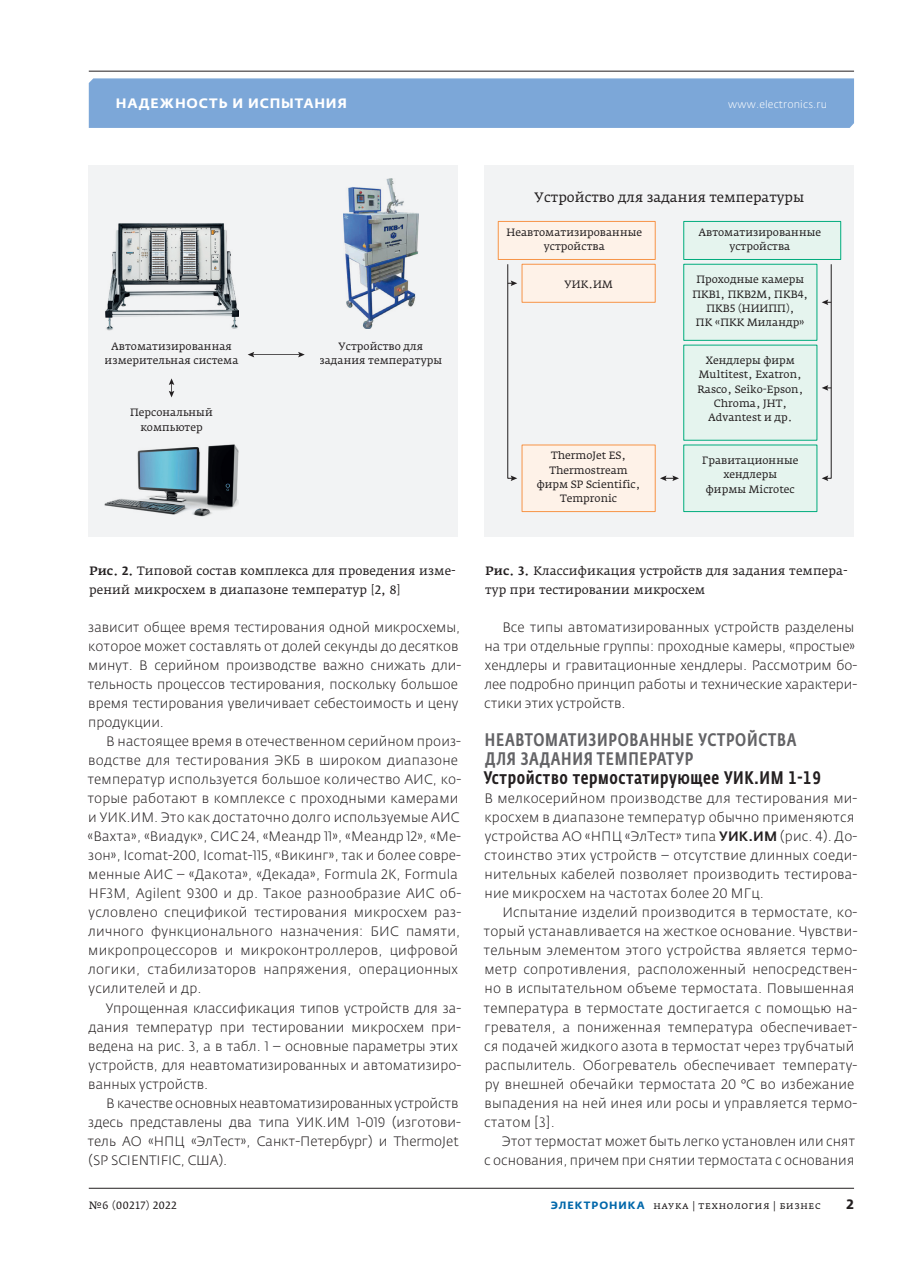
<style>
.page{position:relative;width:923px;height:1276px;background:#fff}
.page>*{position:absolute;margin:0;border:0;box-sizing:border-box;transform-origin:0 0}
.t1{font:500 18px/19px "Fedra Sans Cond Pro";letter-spacing:.045em;color:#636366}
.t2{font:500 18px "Fedra Sans Cond Pro";letter-spacing:.035em;color:#231f20}
.t3{font:300 13.5px/19px "Fedra Sans Pro";letter-spacing:.015em;color:#231f20}
.t4{font:13.5px "Fedra Serif A Pro";color:#231f20}
.t5{font:700 13.5px "Fedra Sans Alt Pro";letter-spacing:.065em;color:#fff}
.t6{font:700 13.5px "Fedra Sans Pro";color:#231f20}
.t7{font:12px/19px "Fedra Serif A Pro";letter-spacing:.005em;color:#231f20}
.t8{font:10.5px/14.2px "Fedra Serif A Pro";color:#231f20;text-align:center}
.t9{font:10.5px "Fedra Serif A Pro";letter-spacing:.03em;color:#231f20}
.t10{font:300 10.5px "Fedra Sans Pro";letter-spacing:.015em;color:#fff}
.t11{font:10.5px "Fedra Serif A Pro";letter-spacing:.035em;color:#231f20}
.s1{font-weight:500}
.s2{font-family:"Fedra Sans Alt Pro";font-weight:700;color:#0067aa}
</style>
<div class="page">
<div style="left:89px;top:78px;width:765px;height:50px;background:#7ca7d8"></div>
<hr style="left:89px;top:71px;width:765px;height:1px;background:#231f20">
<hr style="left:89px;top:1188px;width:765px;height:1px;background:#231f20">
<div style="left:89px;top:166px;width:369px;height:371px;background:#f2f3f4"></div>
<img style="left:105px;top:223px;width:133px;height:108px">
<img style="left:343px;top:179px;width:75px;height:149px">
<svg style="left:248px;top:352px;width:57px;height:5px"></svg>
<svg style="left:169px;top:378px;width:5px;height:19px"></svg>
<img style="left:105px;top:444px;width:133px;height:73px">
<div style="left:485px;top:166px;width:369px;height:371px;background:#f2f3f4"></div>
<div style="left:498px;top:221px;width:157px;height:39px;background:#fef2e8;border:1px solid #f79447"></div>
<div style="left:683px;top:221px;width:158px;height:39px;background:#e5f4ee;border:1px solid #00ac7c"></div>
<div style="left:522px;top:264px;width:133px;height:38px;background:#fef2e8;border:1px solid #f79447"></div>
<div style="left:522px;top:445px;width:133px;height:67px;background:#fef2e8;border:1px solid #f79447"></div>
<div style="left:683px;top:264px;width:134px;height:76px;background:#e5f4ee;border:1px solid #00ac7c"></div>
<div style="left:683px;top:345px;width:134px;height:95px;background:#e5f4ee"></div>
<div style="left:683px;top:445px;width:134px;height:67px;background:#e5f4ee;border:1px solid #00ac7c"></div>
<svg style="left:660px;top:475px;width:19px;height:6px"></svg>
<svg style="left:507px;top:264px;width:10px;height:217px"></svg>
<svg style="left:822px;top:264px;width:10px;height:217px"></svg>
<p class="t5" style="left:116px;top:95px;width:233px">НАДЕЖНОСТЬ И ИСПЫТАНИЯ</p>
<p class="t10" style="left:728px;top:98px;width:100px">www.electronics.ru</p>
<p class="t8" style="left:105px;top:340px;width:135px">Автоматизированная измерительная система</p>
<p class="t8" style="left:130px;top:407px;width:84px">Персональный компьютер</p>
<p class="t8" style="left:319px;top:340px;width:124px">Устройство для задания температуры</p>
<p class="t4" style="left:534px;top:191px;width:271px">Устройство для задания температуры</p>
<p class="t8" style="left:506px;top:225px;width:137px">Неавтоматизированные устройства</p>
<p class="t8" style="left:564px;top:278px;width:50px">УИК.ИМ</p>
<p class="t8" style="left:698px;top:225px;width:124px">Автоматизированные устройства</p>
<p class="t8" style="left:692px;top:273px;width:117px">Проходные камеры<br>ПКВ1, ПКВ2М, ПКВ4,<br>ПКВ5 (НИИПП),<br>ПК «ПКК Миландр»</p>
<p class="t8" style="left:697px;top:354px;width:107px">Хендлеры фирм<br>Multitest, Exatron,<br>Rasco, Seiko-Epson,<br>Chroma, JHT,<br>Advantest и др.</p>
<p class="t8" style="left:537px;top:449px;width:105px">ThermoJet ES,<br>Thermostream фирм SP Scientific,<br>Tempronic</p>
<p class="t8" style="left:702px;top:454px;width:98px">Гравитационные хендлеры фирмы Microtec</p>
<p class="t7" style="left:89px;top:561px;width:368px"><span class="s1">Рис. 2.</span> Типовой состав комплекса для проведения изме‑ рений микросхем в диапазоне температур [2, 8]</p>
<p class="t3" style="left:87px;top:618px;width:375px">зависит общее время тестирования одной микросхемы, которое может составлять от долей секунды до десятков минут. В серийном производстве важно снижать дли&shy;тельность процессов тестирования, поскольку большое время тестирования увеличивает себестоимость и цену продукции.</p>
<p class="t3" style="left:87px;top:732px;width:375px;text-indent:19px">В настоящее время в отечественном серийном произ&shy;водстве для тестирования ЭКБ в широком диапазоне температур используется большое количество АИС, ко&shy;торые работают в комплексе с проходными камерами и УИК.ИМ. Это как достаточно долго используемые АИС «Вахта», «Виадук», СИС 24, «Меандр 11», «Меандр 12», «Ме&shy;зон», Icomat-200, Icomat-115, «Викинг», так и более совре&shy;менные АИС – «Дакота», «Декада», Formula 2К, Formula HF3М, Agilent 9300 и др. Такое разнообразие АИС об&shy;условлено спецификой тестирования микросхем раз&shy;личного функционального назначения: БИС памяти, микропроцессоров и микроконтроллеров, цифровой логики, стабилизаторов напряжения, операционных усилителей и др.</p>
<p class="t3" style="left:88px;top:998px;width:374px;text-indent:18px">Упрощенная классификация типов устройств для за&shy;дания температур при тестировании микросхем при&shy;ведена на рис. 3, а в табл. 1 – основные параметры этих устройств, для неавтоматизированных и автоматизиро&shy;ванных устройств.</p>
<p class="t3" style="left:87px;top:1093px;width:375px;text-indent:19px">В качестве основных неавтоматизированных устройств здесь представлены два типа УИК.ИМ 1-019 (изготови&shy;тель АО «НПЦ «ЭлТест», Санкт- Петербург) и ThermoJet (SP SCIENTIFIC, США).</p>
<p class="t7" style="left:485px;top:561px;width:364px"><span class="s1">Рис. 3.</span> Классификация устройств для задания темпера‑ тур при тестировании микросхем</p>
<p class="t3" style="left:484px;top:618px;width:375px;text-indent:18px">Все типы автоматизированных устройств разделены на три отдельные группы: проходные камеры, «простые» хендлеры и гравитационные хендлеры. Рассмотрим бо&shy;лее подробно принцип работы и технические характери&shy;стики этих устройств.</p>
<h1 class="t1" style="left:485px;top:730px;width:313px">НЕАВТОМАТИЗИРОВАННЫЕ УСТРОЙСТВА<br>ДЛЯ ЗАДАНИЯ ТЕМПЕРАТУР</h1>
<h1 class="t2" style="left:484px;top:767px;width:338px">Устройство термостатирующее УИК.ИМ 1-19</h1>
<p class="t3" style="left:484px;top:789px;width:375px">В мелкосерийном производстве для тестирования ми&shy;кросхем в диапазоне температур обычно применяются устройства АО «НПЦ «ЭлТест» типа <span class="s1">УИК.ИМ</span> (рис. 4). До&shy;стоинство этих устройств – отсутствие длинных соеди&shy;нительных кабелей позволяет производить тестирова&shy;ние микросхем на частотах более 20 МГц.</p>
<p class="t3" style="left:483px;top:903px;width:375px;text-indent:19px">Испытание изделий производится в термостате, ко&shy;торый устанавливается на жесткое основание. Чувстви&shy;тельным элементом этого устройства является термо&shy;метр сопротивления, расположенный непосредствен&shy;но в испытательном объеме термостата. Повышенная температура в термостате достигается с помощью на&shy;гревателя, а пониженная температура обеспечивает&shy;ся подачей жидкого азота в термостат через трубчатый распылитель. Обогреватель обеспечивает температу&shy;ру внешней обечайки термостата 20 °C во избежание выпадения на ней инея или росы и управляется термо&shy;статом [3].</p>
<p class="t3" style="left:484px;top:1131px;width:373px;text-align:right">Этот термостат может быть легко установлен или снят<br>с основания, причем при снятии термостата с основания</p>
<p class="t11" style="left:89px;top:1198px;width:89px">№6 (00217) 2022</p>
<p class="t9" style="left:551px;top:1198px;width:272px"><span class="s2">ЭЛЕКТРОНИКА</span> наука | технология | бизнес</p>
<p class="t6" style="left:846px;top:1195px;width:9px">2</p>
</div>
